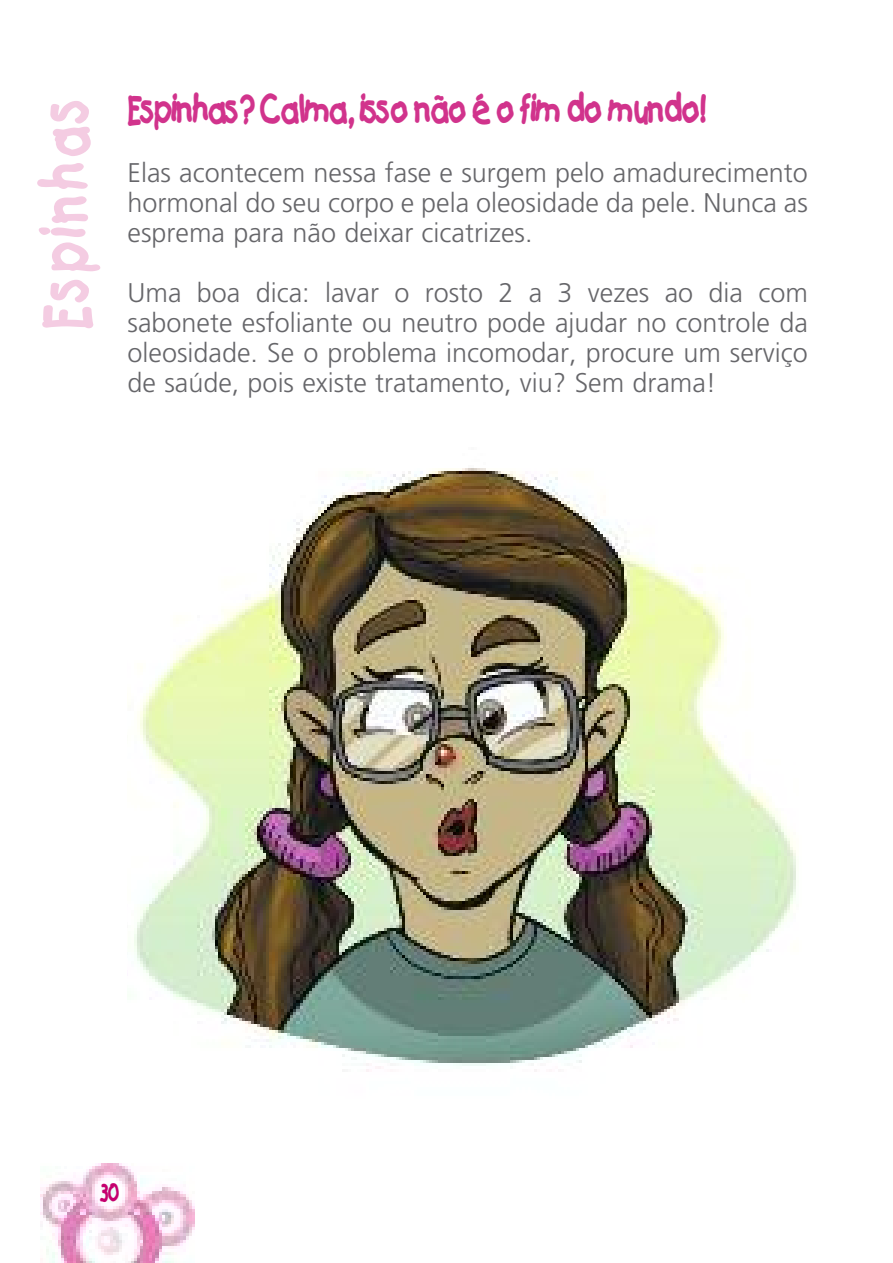
<style>
.page{position:relative;width:893px;height:1263px;background:#fff}
.page>*{position:absolute;margin:0;border:0;box-sizing:border-box;transform-origin:0 0}
.t1{font:100 60px "Catchup";letter-spacing:.09em;color:#f4cce2}
.t2{font:100 36px "Catchup";letter-spacing:-.02em;color:#d1338c}
.t3{font:300 27px/30px "Frutiger LT";color:#66666a;text-align:justify}
.t4{font:100 24px "Catchup";color:#c5006f}
</style>
<div class="page">
<img style="left:41px;top:1164px;width:153px;height:99px">
<img style="left:134px;top:468px;width:662px;height:604px">
<h1 class="t1" style="left:31px;top:329px;width:236px;rotate:-90deg">Espinhas</h1>
<h2 class="t2" style="left:128px;top:89px;width:580px">Espinhas? Calma, isso não é o fim do mundo!</h2>
<p class="t3" style="left:128px;top:158px;width:682px">Elas acontecem nessa fase e surgem pelo amadurecimento hormonal do seu corpo e pela oleosidade da pele. Nunca as esprema para não deixar cicatrizes.</p>
<p class="t3" style="left:128px;top:278px;width:682px">Uma boa dica: lavar o rosto 2 a 3 vezes ao dia com sabonete esfoliante ou neutro pode ajudar no controle da oleosidade. Se o problema incomodar, procure um serviço de saúde, pois existe tratamento, viu? Sem drama!</p>
<p class="t4" style="left:100px;top:1179px;width:21px">30</p>
</div>
